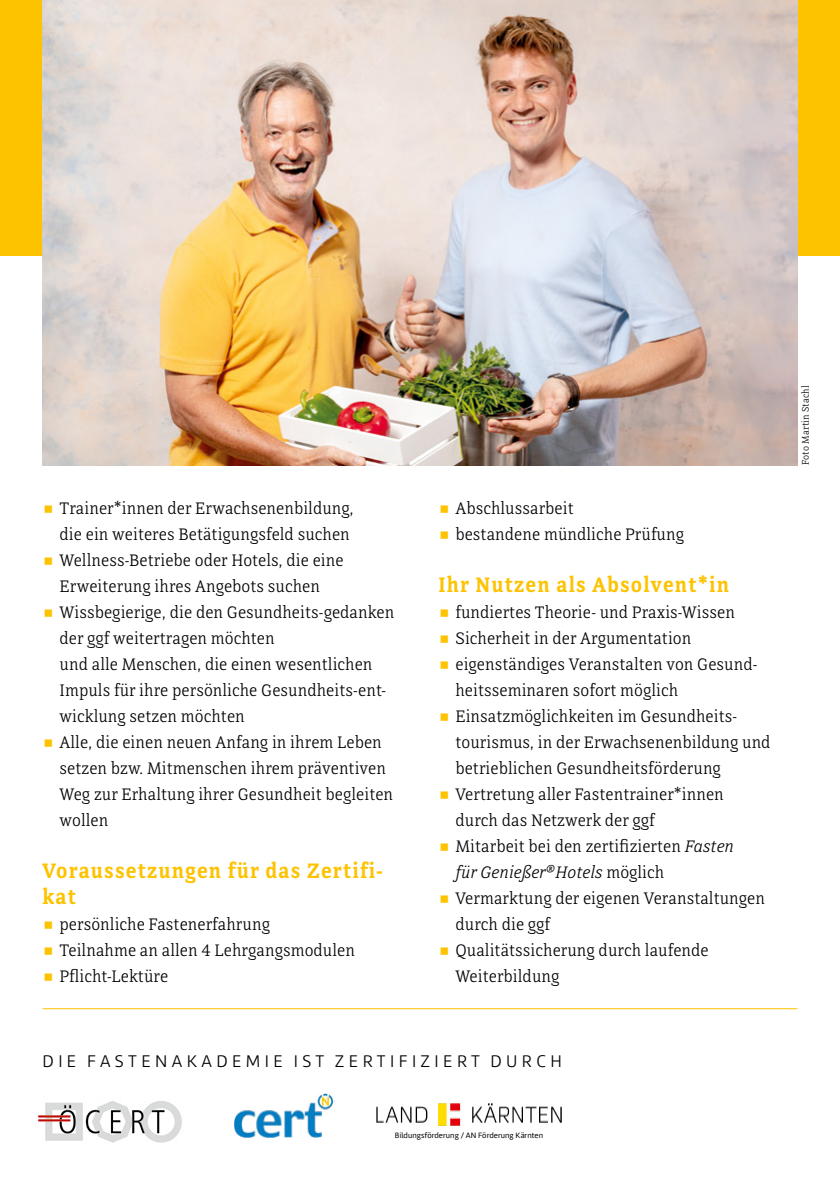
<style>
.page{position:relative;width:840px;height:1191px;background:#fff}
.page>*{position:absolute;margin:0;border:0;box-sizing:border-box;transform-origin:0 0}
.t1{font:600 22px/26px "Directa Serif";letter-spacing:.05em;color:#fdc300}
.t2{font:300 17.6px/26px "Directa Serif";color:#000}
.t3{font:300 17.6px "Amelia";letter-spacing:.25em;color:#000}
.t4{font:300 10px "Directa Serif";letter-spacing:.01em;color:#000}
.t5{font:8px "Amelia";letter-spacing:.01em;color:#000}
.s1{font-style:italic}
</style>
<div class="page">
<div style="left:0;top:0;width:839px;height:255px;background:#fdc300"></div>
<img style="left:234px;top:1093px;width:100px;height:45px">
<img style="left:376px;top:1103px;width:186px;height:23px">
<img style="left:38px;top:1101px;width:144px;height:42px">
<img style="left:43px;top:0;width:754px;height:465px">
<hr style="left:43px;top:1008px;width:754px;height:1px;background:#fdc300">
<p class="t2" style="left:60px;top:495px;width:336px">Trainer*innen der Erwachsenenbildung,<br>die ein weiteres Betätigungsfeld suchen Wellness-Betriebe oder Hotels, die eine Erweiterung ihres Angebots suchen Wissbegierige, die den Gesundheits-gedanken der ggf weitertragen möchten<br>und alle Menschen, die einen wesentlichen Impuls für ihre persönliche Gesundheits-ent&shy;wicklung setzen möchten<br>Alle, die einen neuen Anfang in ihrem Leben setzen bzw. Mitmenschen ihrem präventiven Weg zur Erhaltung ihrer Gesundheit begleiten wollen</p>
<p class="t1" style="left:43px;top:858px;width:341px">Voraussetzungen für das Zertifi&shy;kat</p>
<p class="t2" style="left:60px;top:911px;width:297px">persönliche Fastenerfahrung<br>Teilnahme an allen 4 Lehrgangsmodulen<br>Pflicht-Lektüre</p>
<p class="t2" style="left:455px;top:495px;width:230px">Abschlussarbeit<br>bestandene mündliche Prüfung</p>
<p class="t1" style="left:438px;top:572px;width:292px">Ihr Nutzen als Absolvent*in</p>
<p class="t2" style="left:455px;top:599px;width:316px">fundiertes Theorie- und Praxis-Wissen Sicherheit in der Argumentation eigenständiges Veranstalten von Gesund&shy;heitsseminaren sofort möglich Einsatzmöglichkeiten im Gesundheits&shy;tourismus, in der Erwachsenenbildung und betrieblichen Gesundheitsförderung Vertretung aller Fastentrainer*innen durch das Netzwerk der ggf<br>Mitarbeit bei den zertifizierten <span class="s1">Fasten<br>für Genießer®Hotels</span> möglich<br>Vermarktung der eigenen Veranstaltungen durch die ggf<br>Qualitätssicherung durch laufende Weiterbildung</p>
<p class="t3" style="left:43px;top:1051px;width:520px">DIE FASTENAKADEMIE IST ZERTIFIZIERT DURCH</p>
<p class="t5" style="left:395px;top:1131px;width:150px">Bildungsförderung / AN Förderung Kärnten</p>
<p class="t4" style="left:799px;top:465px;width:81px;rotate:-90deg">Foto Martin Stachl</p>
</div>
